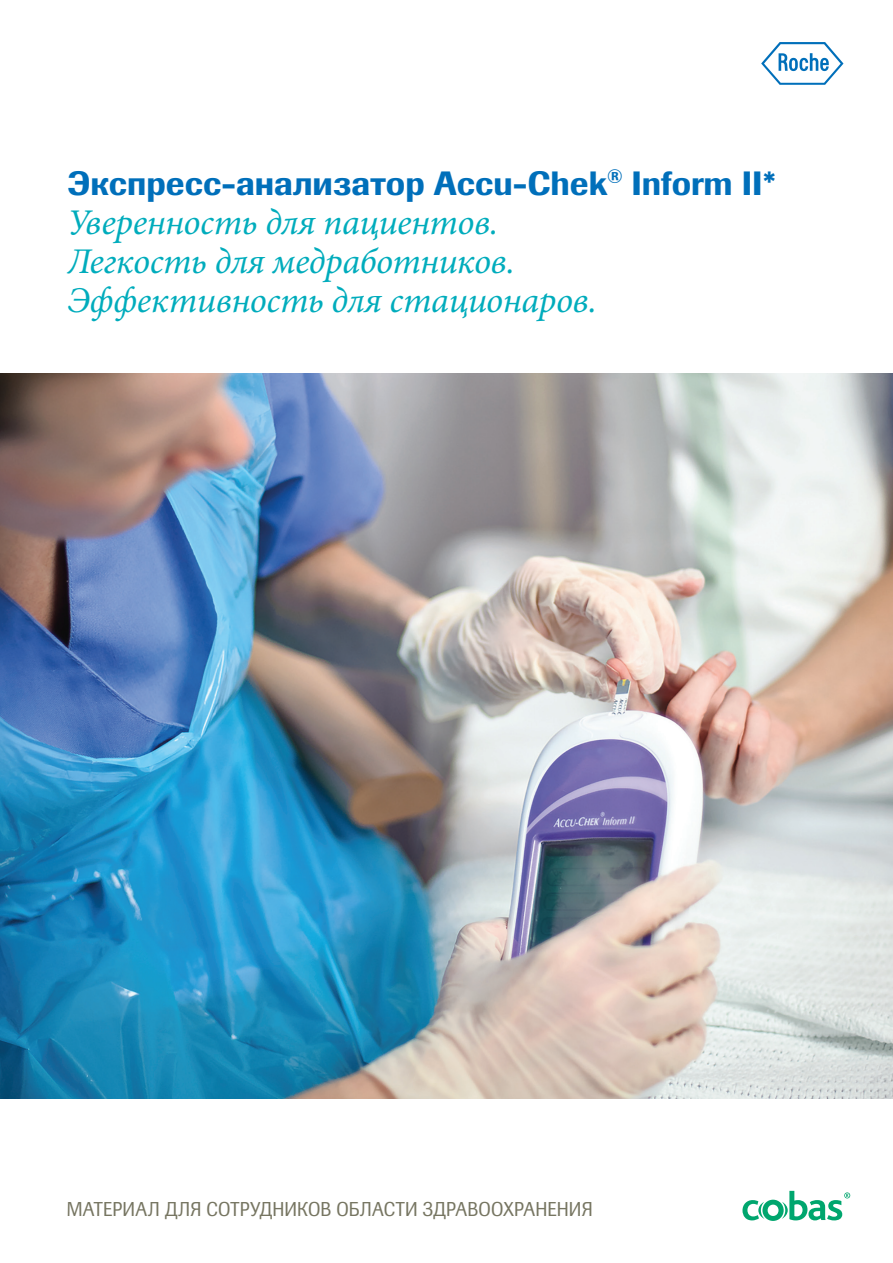
<style>
.page{position:relative;width:893px;height:1263px;background:#fff}
.page>*{position:absolute;margin:0;border:0;box-sizing:border-box;transform-origin:0 0}
.t1{font:italic 36.15px/39.2px "Minion Pro";letter-spacing:-.01em;color:#00acbc}
.t2{font:500 33.3px "Imago Pro";color:#006fba}
.t3{font:19.8px "Imago";letter-spacing:.015em;color:#767561;scale:.91 1}
</style>
<div class="page">
<svg style="left:742px;top:1191px;width:108px;height:30px"></svg>
<svg style="left:761px;top:42px;width:82px;height:43px"></svg>
<img style="left:0;top:373px;width:893px;height:725px">
<p class="t2" style="left:68px;top:161px;width:710px">Экспресс-анализатор Accu-Chek<sup>®</sup> Inform II*</p>
<p class="t1" style="left:68px;top:202px;width:531px">Уверенность для пациентов.<br>Легкость для медработников.<br>Эффективность для стационаров.</p>
<p class="t3" style="left:67px;top:1196px;width:580px">МАТЕРИАЛ ДЛЯ СОТРУДНИКОВ ОБЛАСТИ ЗДРАВООХРАНЕНИЯ</p>
</div>
